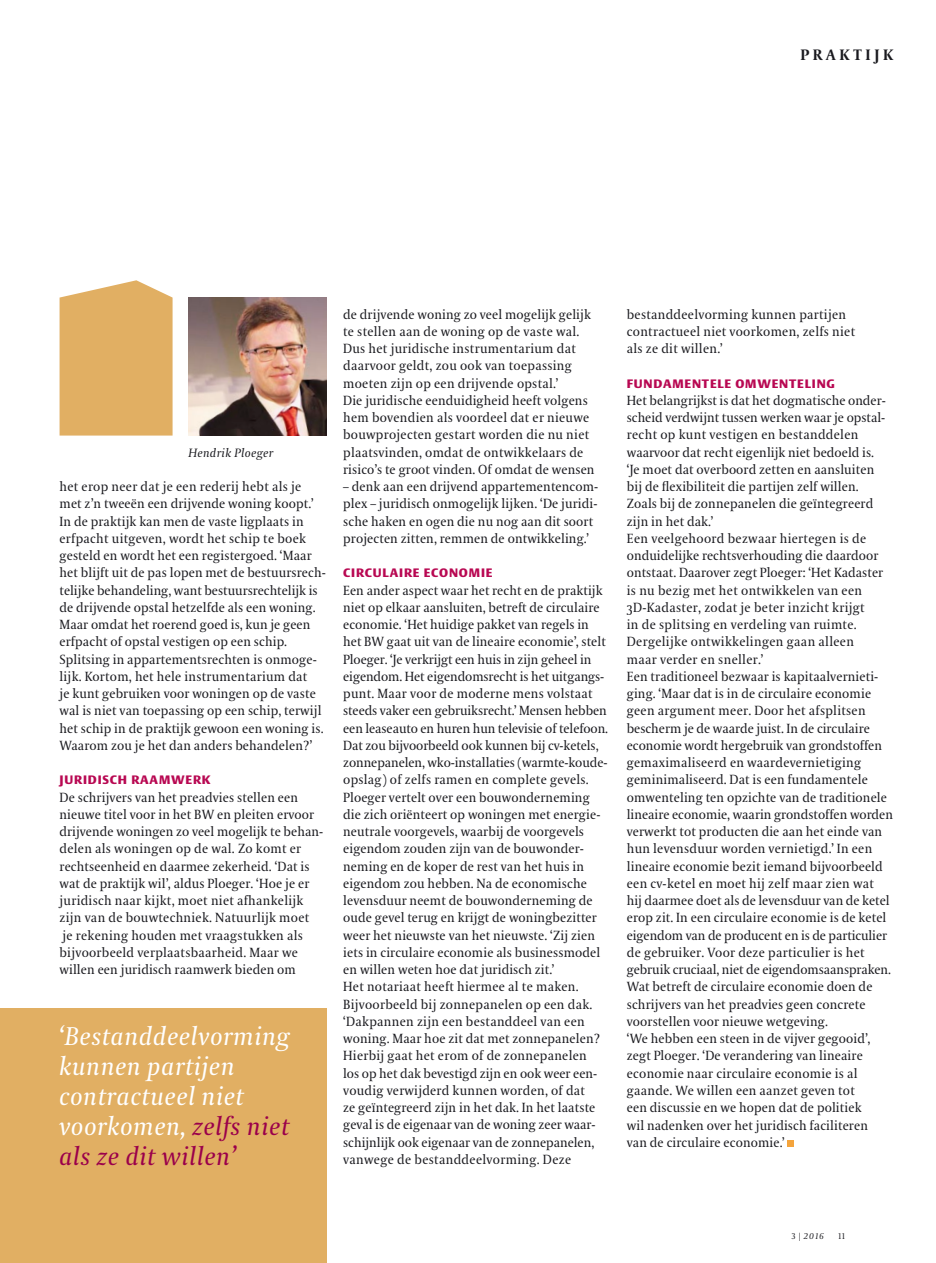
<style>
.page{position:relative;width:936px;height:1263px;background:#fff}
.page>*{position:absolute;margin:0;border:0;box-sizing:border-box;transform-origin:0 0}
.t1{font:italic 25.5px/30px "VPRO Coranto";letter-spacing:.02em;color:#fff}
.t2{font:700 15px "VPRO Coranto";color:#1a1a1f}
.t3{font:13.2px/17.2px "VPRO Coranto";letter-spacing:.01em;color:#1a1a1f}
.t4{font:700 12px "VPRO Vesta";letter-spacing:.07em;color:#b80852}
.t5{font:italic 12px "VPRO Coranto";letter-spacing:.03em;color:#1a1a1f}
.t6{font:italic 8.25px "VPRO Coranto";color:#1a1a1f}
.t7{font:8.25px "VPRO Coranto Cn";color:#1a1a1f}
.s1{color:#9a004b}
.s2{font-family:"VPRO Coranto Cn";font-style:normal}
</style>
<div class="page">
<div style="left:787px;top:1140px;width:7px;height:7px;background:#f4a43c"></div>
<img style="left:188px;top:298px;width:138px;height:138px">
<div style="left:60px;top:280px;width:112px;height:156px;background:#e1af63"></div>
<div style="left:0;top:1009px;width:326px;height:254px;background:#e1af63"></div>
<p class="t2" style="left:800px;top:45px;width:51px">Prakti</p>
<p class="t2" style="left:874px;top:45px;width:19px">j k</p>
<p class="t5" style="left:188px;top:446px;width:86px">Hendrik Ploeger</p>
<p class="t3" style="left:60px;top:478px;width:268px">het erop neer dat je een rederij hebt als je met z’n tweeën een drijvende woning koopt.’ In de praktijk kan men de vaste ligplaats in erfpacht uitgeven, wordt het schip te boek gesteld en wordt het een registergoed. ‘Maar het blijft uit de pas lopen met de bestuursrech&shy;telijke behandeling, want bestuursrechtelijk is de drijvende opstal hetzelfde als een woning.<br>Maar omdat het roerend goed is, kun je geen erfpacht of opstal vestigen op een schip.<br>Splitsing in appartementsrechten is onmoge&shy;lijk. Kortom, het hele instrumentarium dat<br>je kunt gebruiken voor woningen op de vaste wal is niet van toepassing op een schip, terwijl het schip in de praktijk gewoon een woning is.<br>Waarom zou je het dan anders behandelen?’</p>
<p class="t4" style="left:60px;top:775px;width:153px">JURIDISCH RAAMWERK</p>
<p class="t3" style="left:60px;top:788px;width:265px">De schrijvers van het preadvies stellen een nieuwe titel voor in het BW en pleiten ervoor drijvende woningen zo veel mogelijk te behan&shy;delen als woningen op de wal. Zo komt er rechtseenheid en daarmee zekerheid. ‘Dat is wat de praktijk wil’, aldus Ploeger. ‘Hoe je er juridisch naar kijkt, moet niet afhankelijk zijn van de bouwtechniek. Natuurlijk moet<br>je rekening houden met vraagstukken als bijvoorbeeld verplaatsbaarheid. Maar we willen een juridisch raamwerk bieden om</p>
<h1 class="t1" style="left:59px;top:1022px;width:232px">‘Bestanddeelvorming kunnen partijen contractueel niet voorkomen, <span class="s1">zelfs niet als ze dit willen’</span></h1>
<p class="t3" style="left:343px;top:305px;width:253px">de drijvende woning zo veel mogelijk gelijk te stellen aan de woning op de vaste wal.<br>Dus het juridische instrumentarium dat daarvoor geldt, zou ook van toepassing moeten zijn op een drijvende opstal.’<br>Die juridische eenduidigheid heeft volgens hem bovendien als voordeel dat er nieuwe bouwprojecten gestart worden die nu niet plaatsvinden, omdat de ontwikkelaars de risico’s te groot vinden. Of omdat de wensen</p>
<p class="t3" style="left:343px;top:478px;width:257px">– denk aan een drijvend appartementencom&shy;plex – juridisch onmogelijk lijken. ‘De juridi&shy;sche haken en ogen die nu nog aan dit soort projecten zitten, remmen de ontwikkeling.’</p>
<p class="t4" style="left:343px;top:568px;width:151px">CIRCULAIRE ECONOMIE</p>
<p class="t3" style="left:343px;top:581px;width:266px">Een ander aspect waar het recht en de praktijk niet op elkaar aansluiten, betreft de circulaire economie. ‘Het huidige pakket van regels in het BW gaat uit van de lineaire economie’, stelt Ploeger. ‘Je verkrijgt een huis in zijn geheel in eigendom. Het eigendomsrecht is het uitgangs&shy;punt. Maar voor de moderne mens volstaat steeds vaker een gebruiksrecht.’ Mensen hebben een leaseauto en huren hun televisie of telefoon.<br>Dat zou bijvoorbeeld ook kunnen bij cv-ketels, zonnepanelen, wko-installaties (warmte-koude&shy;opslag) of zelfs ramen en complete gevels.<br>Ploeger vertelt over een bouwonderneming die zich oriënteert op woningen met energie&shy;neutrale voorgevels, waarbij de voorgevels eigendom zouden zijn van de bouwonder&shy;neming en de koper de rest van het huis in eigendom zou hebben. Na de economische levensduur neemt de bouwonderneming de oude gevel terug en krijgt de woningbezitter weer het nieuwste van het nieuwste. ‘Zij zien iets in circulaire economie als businessmodel en willen weten hoe dat juridisch zit.’<br>Het notariaat heeft hiermee al te maken.<br>Bijvoorbeeld bij zonnepanelen op een dak. ‘Dakpannen zijn een bestanddeel van een woning. Maar hoe zit dat met zonnepanelen?<br>Hierbij gaat het erom of de zonnepanelen<br>los op het dak bevestigd zijn en ook weer een&shy;voudig verwijderd kunnen worden, of dat<br>ze geïntegreerd zijn in het dak. In het laatste geval is de eigenaar van de woning zeer waar&shy;schijnlijk ook eigenaar van de zonnepanelen, vanwege de bestanddeelvorming. Deze</p>
<p class="t3" style="left:626px;top:305px;width:230px">bestanddeelvorming kunnen partijen contractueel niet voorkomen, zelfs niet als ze dit willen.’</p>
<p class="t4" style="left:626px;top:378px;width:209px">FUNDAMENTELE OMWENTELING</p>
<p class="t3" style="left:626px;top:392px;width:268px">Het belangrijkst is dat het dogmatische onder&shy;scheid verdwijnt tussen werken waar je opstal&shy;recht op kunt vestigen en bestanddelen waarvoor dat recht eigenlijk niet bedoeld is.<br>‘Je moet dat overboord zetten en aansluiten<br>bij de flexibiliteit die partijen zelf willen.<br>Zoals bij de zonnepanelen die geïntegreerd zijn in het dak.’<br>Een veelgehoord bezwaar hiertegen is de onduidelijke rechtsverhouding die daardoor ontstaat. Daarover zegt Ploeger: ‘Het Kadaster is nu bezig met het ontwikkelen van een 3D-Kadaster, zodat je beter inzicht krijgt<br>in de splitsing en verdeling van ruimte.<br>Dergelijke ontwikkelingen gaan alleen<br>maar verder en sneller.’<br>Een traditioneel bezwaar is kapitaalvernieti&shy;ging. ‘Maar dat is in de circulaire economie geen argument meer. Door het afsplitsen bescherm je de waarde juist. In de circulaire economie wordt hergebruik van grondstoffen gemaximaliseerd en waardevernietiging geminimaliseerd. Dat is een fundamentele omwenteling ten opzichte van de traditionele lineaire economie, waarin grondstoffen worden verwerkt tot producten die aan het einde van hun levensduur worden vernietigd.’ In een lineaire economie bezit iemand bijvoorbeeld een cv-ketel en moet hij zelf maar zien wat<br>hij daarmee doet als de levensduur van de ketel erop zit. In een circulaire economie is de ketel eigendom van de producent en is de particulier de gebruiker. Voor deze particulier is het gebruik cruciaal, niet de eigendomsaanspraken.<br>Wat betreft de circulaire economie doen de schrijvers van het preadvies geen concrete voorstellen voor nieuwe wetgeving.<br>‘We hebben een steen in de vijver gegooid’, zegt Ploeger. ‘De verandering van lineaire economie naar circulaire economie is al gaande. We willen een aanzet geven tot<br>een discussie en we hopen dat de politiek<br>wil nadenken over het juridisch faciliteren<br>van de circulaire economie.’</p>
<p class="t6" style="left:791px;top:1231px;width:33px"><span class="s2">3 |</span> 2016</p>
<p class="t7" style="left:838px;top:1231px;width:8px">11</p>
</div>
